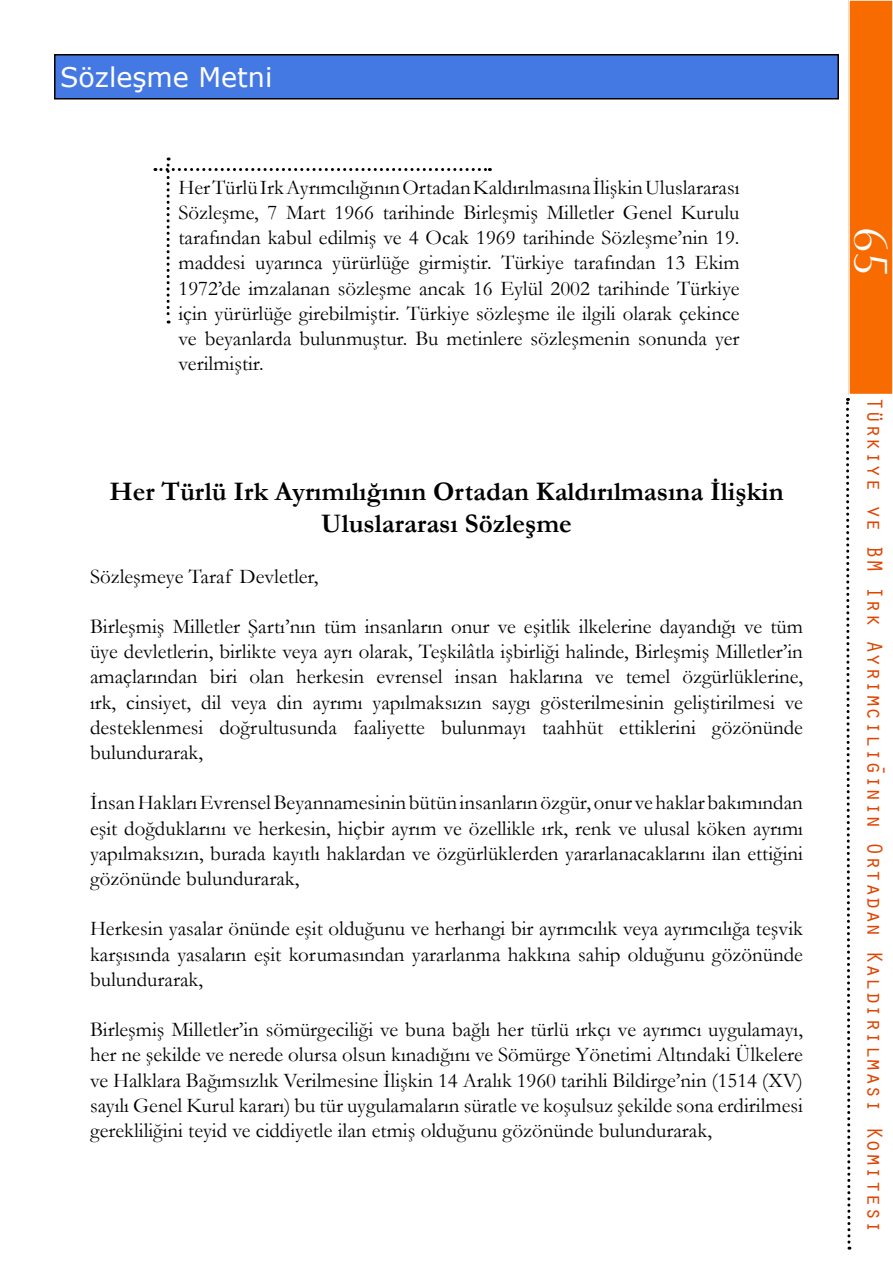
<style>
.page{position:relative;width:893px;height:1263px;background:#fff}
.page>*{position:absolute;margin:0;border:0;box-sizing:border-box;transform-origin:0 0}
.t1{font:300 45px "Perpetua Titling";color:#fff}
.t2{font:700 27px/32.4px "Garamond";color:#000;text-align:center}
.t3{font:27px "Verdana";color:#fff}
.t4{font:22.5px "Orator Std";color:#df4501}
.t5{font:21px/25.2px "Garamond";color:#000;text-align:justify}
</style>
<div class="page">
<div style="left:849px;top:0;width:44px;height:394px;background:#f76b00"></div>
<svg style="left:846px;top:398px;width:6px;height:851px"></svg>
<div style="left:55px;top:55px;width:783px;height:44px;background:#4478e2"></div>
<div style="left:54px;top:54px;width:785px;height:45px;border:2px solid #000"></div>
<svg style="left:155px;top:157px;width:335px;height:167px"></svg>
<p class="t3" style="left:60px;top:60px;width:214px">Sözleşme Metni</p>
<p class="t5" style="left:178px;top:174px;width:563px">Her Türlü Irk Ayrımcılığının Ortadan Kaldırılmasına İlişkin Uluslararası Sözleşme, 7 Mart 1966 tarihinde Birleşmiş Milletler Genel Kurulu tarafından kabul edilmiş ve 4 Ocak 1969 tarihinde Sözleşme’nin 19. maddesi uyarınca yürürlüğe girmiştir. Türkiye tarafından 13 Ekim 1972’de imzalanan sözleşme ancak 16 Eylül 2002 tarihinde Türkiye için yürürlüğe girebilmiştir. Türkiye sözleşme ile ilgili olarak çekince ve beyanlarda bulunmuştur. Bu metinlere sözleşmenin sonunda yer verilmiştir.</p>
<p class="t2" style="left:109px;top:475px;width:676px">Her Türlü Irk Ayrımılığının Ortadan Kaldırılmasına İlişkin<br>Uluslararası Sözleşme</p>
<p class="t5" style="left:90px;top:563px;width:230px">Sözleşmeye Taraf Devletler,</p>
<p class="t5" style="left:90px;top:613px;width:714px">Birleşmiş Milletler Şartı’nın tüm insanların onur ve eşitlik ilkelerine dayandığı ve tüm üye devletlerin, birlikte veya ayrı olarak, Teşkilâtla işbirliği halinde, Birleşmiş Milletler’in amaçlarından biri olan herkesin evrensel insan haklarına ve temel özgürlüklerine, ırk, cinsiyet, dil veya din ayrımı yapılmaksızın saygı gösterilmesinin geliştirilmesi ve desteklenmesi doğrultusunda faaliyette bulunmayı taahhüt ettiklerini gözönünde bulundurarak,</p>
<p class="t5" style="left:90px;top:790px;width:714px">İnsan Hakları Evrensel Beyannamesinin bütün insanların özgür, onur ve haklar bakımından eşit doğduklarını ve herkesin, hiçbir ayrım ve özellikle ırk, renk ve ulusal köken ayrımı yapılmaksızın, burada kayıtlı haklardan ve özgürlüklerden yararlanacaklarını ilan ettiğini gözönünde bulundurarak,</p>
<p class="t5" style="left:90px;top:916px;width:714px">Herkesin yasalar önünde eşit olduğunu ve herhangi bir ayrımcılık veya ayrımcılığa teşvik karşısında yasaların eşit korumasından yararlanma hakkına sahip olduğunu gözönünde bulundurarak,</p>
<p class="t5" style="left:90px;top:1016px;width:714px">Birleşmiş Milletler’in sömürgeciliği ve buna bağlı her türlü ırkçı ve ayrımcı uygulamayı, her ne şekilde ve nerede olursa olsun kınadığını ve Sömürge Yönetimi Altındaki Ülkelere ve Halklara Bağımsızlık Verilmesine İlişkin 14 Aralık 1960 tarihli Bildirge’nin (1514 (XV) sayılı Genel Kurul kararı) bu tür uygulamaların süratle ve koşulsuz şekilde sona erdirilmesi gerekliliğini teyid ve ciddiyetle ilan etmiş olduğunu gözönünde bulundurarak,</p>
<h1 class="t1" style="left:898px;top:227px;width:50px;rotate:90deg">65</h1>
<p class="t4" style="left:891px;top:397px;width:838px;rotate:90deg">Türkiye ve BM Irk Ayrımcılıgının Ortadan Kaldırılması Komitesi</p>
<p class="t4" style="left:866px;top:777px;width:15px;rotate:-90deg">-</p>
</div>
